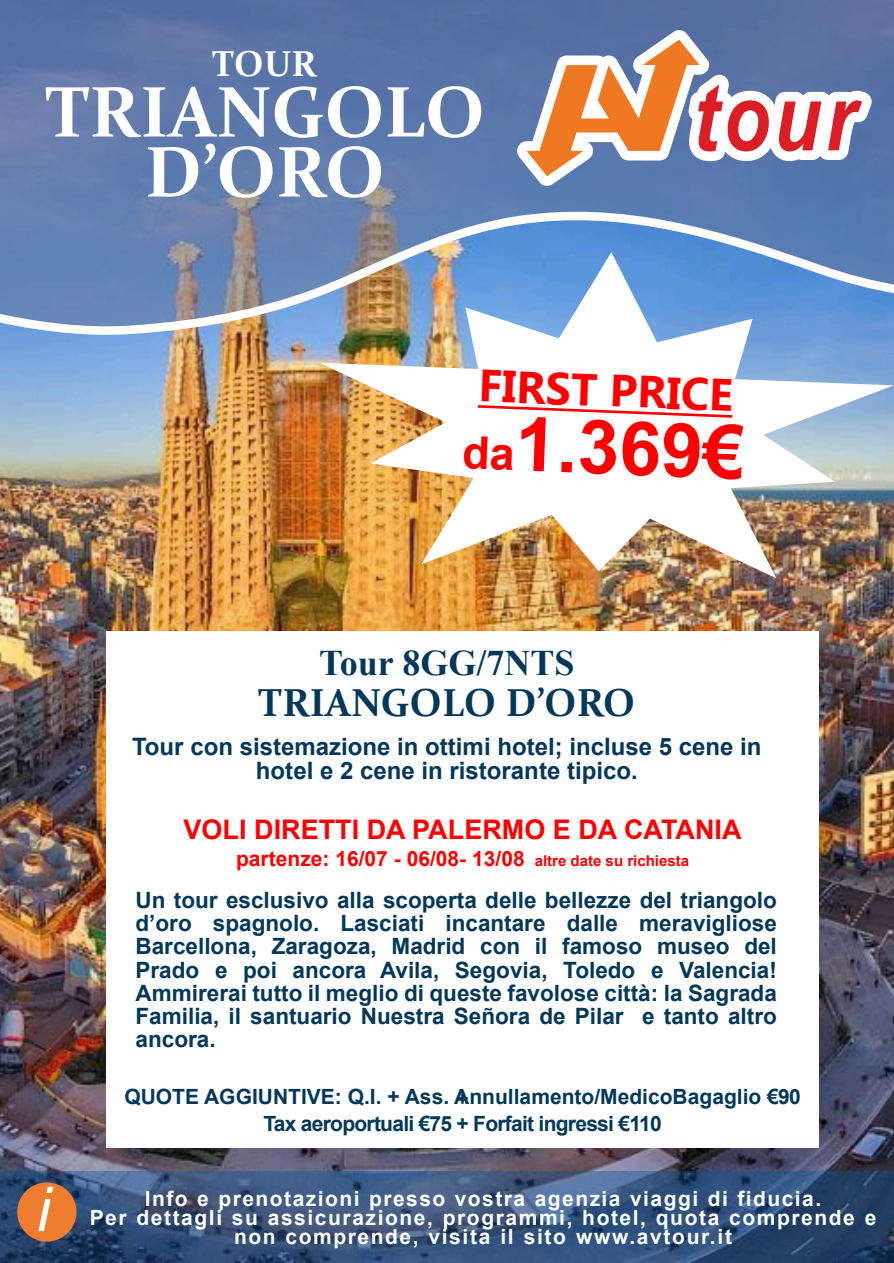
<style>
.page{position:relative;width:894px;height:1263px;background:#fff}
.page>*{position:absolute;margin:0;border:0;box-sizing:border-box;transform-origin:0 0}
.t1{font:700 75px "Arial";color:#f00}
.t2{font:700 72px/60px "Constantia";color:#fff;text-align:center}
.t3{font:italic 61.95px "Arial";color:#fff}
.t4{font:700 45px "Ebrima";color:#f00}
.t5{font:700 39px "Constantia";color:#03385a}
.t6{font:700 36px "Times New Roman";color:#03385a}
.t7{font:700 36px "Constantia";color:#fff}
.t8{font:700 27px "Arial";color:#f00}
.t9{font:700 24px/24.8px "Arial";color:#03385a;text-align:center}
.t10{font:700 22.5px/23.2px "Arial";color:#03385a;text-align:justify}
.t11{font:700 21px/18.9px "Arial";letter-spacing:.075em;color:#fbffff;text-align:center}
.t12{font:700 21px "Arial";color:#03385a}
.t13{font:700 21px "Arial";color:#f00}
.t14{font:700 21px/25px "Arial";letter-spacing:-.035em;color:#03385a;text-align:center}
.s1{font-size:45px}
.s2{font-size:15px}
</style>
<div class="page">
<img style="left:0;top:342px;width:893px;height:829px">
<svg style="left:0;top:0;width:893px;height:342px;background:#6580af"></svg>
<svg style="left:517px;top:29px;width:355px;height:157px"></svg>
<div style="left:106px;top:631px;width:712px;height:516px;background:#fff"></div>
<img style="left:319px;top:252px;width:574px;height:326px">
<svg style="left:477px;top:405px;width:255px;height:13px"></svg>
<div style="left:0;top:1171px;width:893px;height:92px;background:#00529b;opacity:.38"></div>
<div style="left:17px;top:1182px;width:59px;height:60px;background:#ef7d30;border-radius:50%"></div>
<h3 class="t7" style="left:212px;top:49px;width:106px">TOUR</h3>
<h2 class="t2" style="left:45px;top:88px;width:441px">TRIANGOLO<br>D’ORO</h2>
<h3 class="t4" style="left:479px;top:368px;width:256px;rotate:2deg">FIRST PRICE</h3>
<h1 class="t1" style="left:463px;top:414px;width:283px;rotate:2deg"><span class="s1">da</span>1.369€</h1>
<h3 class="t6" style="left:319px;top:650px;width:257px">Tour 8GG/7NTS</h3>
<h3 class="t5" style="left:258px;top:687px;width:379px">TRIANGOLO D’ORO</h3>
<p class="t9" style="left:132px;top:736px;width:630px">Tour con sistemazione in ottimi hotel; incluse 5 cene in hotel e 2 cene in ristorante tipico.</p>
<p class="t8" style="left:183px;top:820px;width:559px">VOLI DIRETTI DA PALERMO E DA CATANIA</p>
<p class="t13" style="left:236px;top:851px;width:454px">partenze: 16/07 - 06/08- 13/08 <span class="s2">altre date su richiesta</span></p>
<p class="t10" style="left:135px;top:890px;width:642px">Un tour esclusivo alla scoperta delle bellezze del triangolo d’oro spagnolo. Lasciati incantare dalle meravigliose Barcellona, Zaragoza, Madrid con il famoso museo del Prado e poi ancora Avila, Segovia, Toledo e Valencia!<br>Ammirerai tutto il meglio di queste favolose città: la Sagrada Familia, il santuario Nuestra Señora de Pilar e tanto altro ancora.</p>
<h3 class="t3" style="left:37px;top:1186px;width:15px">i</h3>
<p class="t12" style="left:124px;top:1088px;width:677px">QUOTE AGGIUNTIVE: Q.I. + Ass. Annullamento/MedicoBagaglio €90</p>
<p class="t14" style="left:263px;top:1088px;width:400px">+<br>Tax aeroportuali €75 + Forfait ingressi €110</p>
<p class="t11" style="left:90px;top:1191px;width:787px">Info e prenotazioni presso vostra agenzia viaggi di fiducia.<br>Per dettagli su assicurazione, programmi, hotel, quota comprende e non comprende, visita il sito www.avtour.it</p>
</div>
